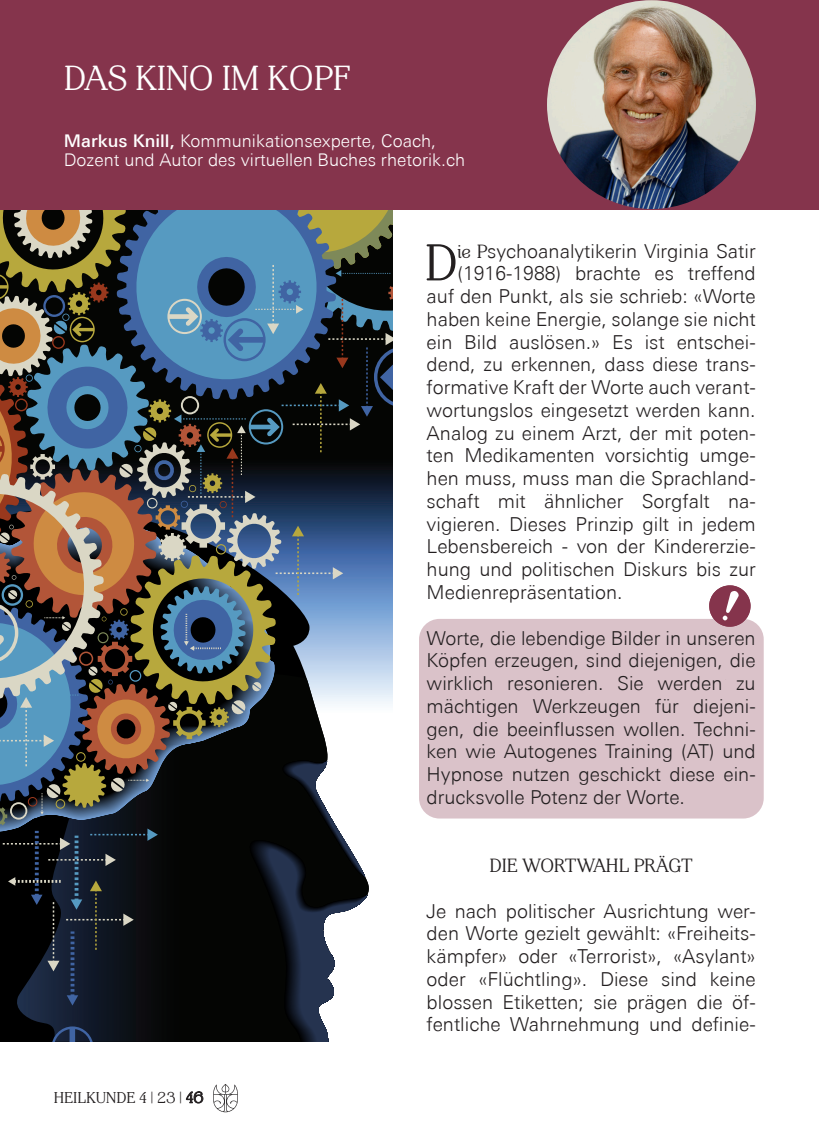
<style>
.page{position:relative;width:819px;height:1141px;background:#fff}
.page>*{position:absolute;margin:0;border:0;box-sizing:border-box;transform-origin:0 0}
.t1{font:700 51.98px "Aire Romanbold";color:#231f20}
.t2{font:700 35px "Aire Romanbold";color:#fff}
.t3{font:300 19.25px/22.8px "Univers Next Pro";color:#231f20;text-align:justify}
.t4{font:700 19.25px "Aire Romanbold";color:#231f20}
.t5{font:300 17.5px/19.2px "Univers Next Pro";color:#fff}
.t6{font:700 15.75px "Aire Romanbold";color:#231f20}
.s1{font-weight:500}
.s2{font-family:"Aire Romanbold";font-weight:700}
.s3{color:#2e2b2c}
</style>
<div class="page">
<svg style="left:213px;top:1084px;width:25px;height:28px"></svg>
<div style="left:419px;top:619px;width:344px;height:200px;background:#dac2c9;border-radius:20px"></div>
<svg style="left:0;top:209px;width:392px;height:833px;background:#4b5357"></svg>
<div style="left:0;top:0;width:819px;height:209px;background:#85344c"></div>
<img style="left:547px;top:0;width:209px;height:209px;border-radius:104px">
<svg style="left:709px;top:585px;width:41px;height:42px"></svg>
<h2 class="t2" style="left:64px;top:57px;width:288px">DAS KINO IM KOPF</h2>
<p class="t5" style="left:64px;top:131px;width:403px"><span class="s1">Markus Knill,</span> Kommunikationsexperte, Coach,<br>Dozent und Autor des virtuellen Buches rhetorik.ch</p>
<h1 class="t1" style="left:424px;top:232px;width:34px">D</h1>
<p class="t3" style="left:457px;top:239px;width:300px"><span class="s2">ie P</span>sychoanalytikerin Virginia Satir</p>
<p class="t3" style="left:457px;top:262px;width:300px">(1916-1988) brachte es treffend</p>
<p class="t3" style="left:426px;top:285px;width:330px">auf den Punkt, als sie schrieb: «Worte</p>
<p class="t3" style="left:426px;top:308px;width:330px">haben keine Energie, solange sie nicht</p>
<p class="t3" style="left:426px;top:330px;width:330px">ein Bild auslösen.» Es ist entschei-</p>
<p class="t3" style="left:426px;top:353px;width:330px">dend, zu erkennen, dass diese trans-</p>
<p class="t3" style="left:426px;top:376px;width:330px">formative Kraft der Worte auch verant-</p>
<p class="t3" style="left:426px;top:399px;width:330px">wortungslos eingesetzt werden kann.</p>
<p class="t3" style="left:426px;top:421px;width:330px">Analog zu einem Arzt, der mit poten-</p>
<p class="t3" style="left:426px;top:444px;width:330px">ten Medikamenten vorsichtig umge-</p>
<p class="t3" style="left:426px;top:467px;width:330px">hen muss, muss man die Sprachland-</p>
<p class="t3" style="left:426px;top:490px;width:330px">schaft mit ähnlicher Sorgfalt na-</p>
<p class="t3" style="left:426px;top:512px;width:330px">vigieren. Dieses Prinzip gilt in jedem</p>
<p class="t3" style="left:426px;top:535px;width:330px">Lebensbereich - von der Kindererzie-</p>
<p class="t3" style="left:426px;top:558px;width:330px">hung und politischen Diskurs bis zur</p>
<p class="t3" style="left:426px;top:581px;width:197px">Medienrepräsentation.</p>
<p class="t3" style="left:426px;top:626px;width:330px">Worte, die lebendige Bilder in unseren Köpfen erzeugen, sind diejenigen, die wirklich resonieren. Sie werden zu mächtigen Werkzeugen für diejeni&shy;gen, die beeinflussen wollen. Techni&shy;ken wie Autogenes Training (AT) und Hypnose nutzen geschickt diese ein&shy;drucksvolle Potenz der Worte.</p>
<p class="t6" style="left:54px;top:1088px;width:151px">HEILKUNDE 4 | 23 | <span class="s3">46</span></p>
<p class="t4" style="left:489px;top:854px;width:205px">DIE WORTWAHL PRÄGT</p>
<p class="t3" style="left:426px;top:899px;width:330px">Je nach politischer Ausrichtung wer&shy;den Worte gezielt gewählt: «Freiheits&shy;kämpfer» oder «Terrorist», «Asylant» oder «Flüchtling». Diese sind keine blossen Etiketten; sie prägen die öf&shy;fentliche Wahrnehmung und definie-</p>
</div>
